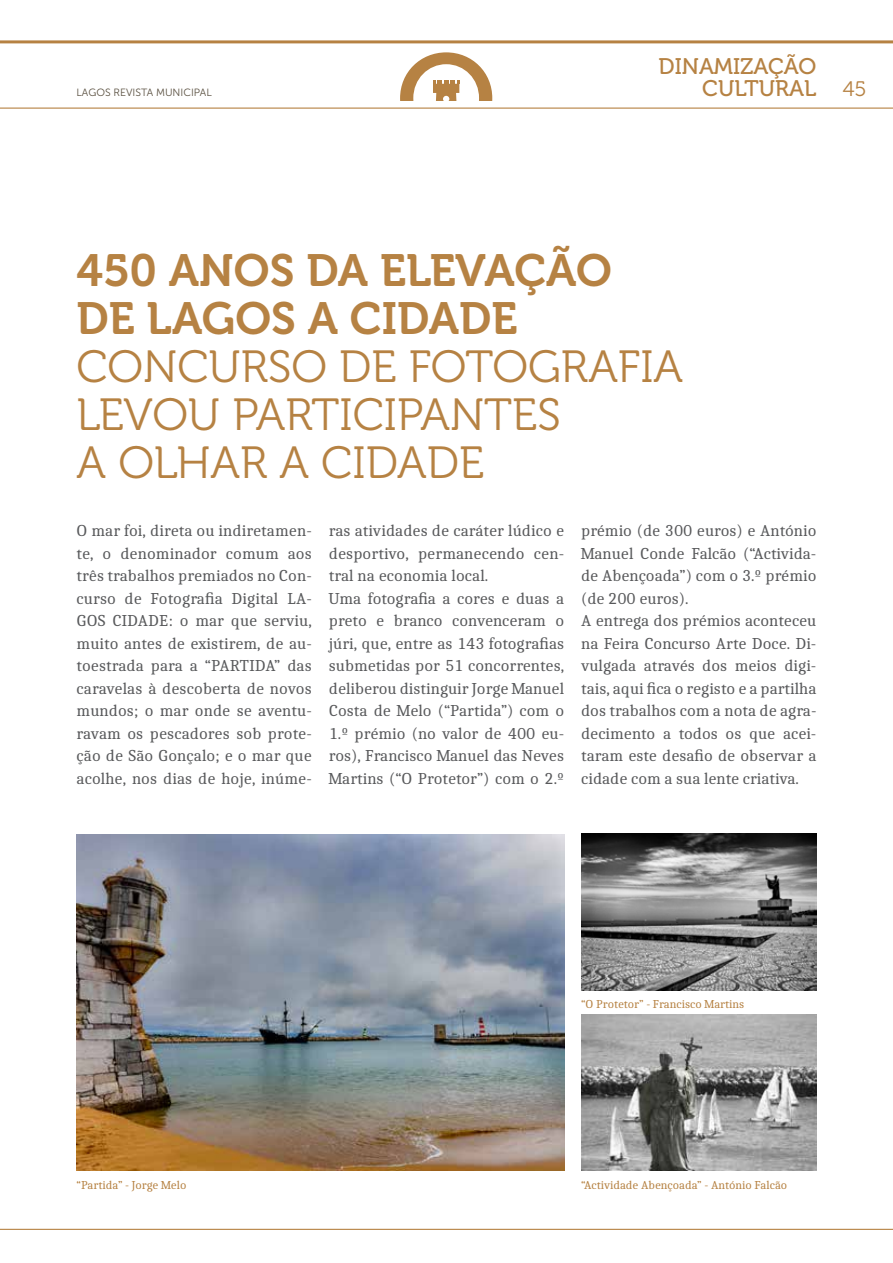
<style>
.page{position:relative;width:893px;height:1263px;background:#fff}
.page>*{position:absolute;margin:0;border:0;box-sizing:border-box;transform-origin:0 0}
.t1{font:45px/48px "Museo 300";color:#b68243}
.t2{font:45px/48px "Museo 700";color:#b68243}
.t3{font:22.5px/21.9px "Museo 500";color:#b68243;text-align:right}
.t4{font:21px "Museo 300";color:#b68243}
.t5{font:16.5px/22.5px "Caladea";color:#58595b}
.t6{font:12px "Caladea";color:#b68243}
.t7{font:10.5px "Museo Sans 300";color:#584e3e}
</style>
<div class="page">
<svg style="left:400px;top:52px;width:92px;height:48px"></svg>
<hr style="left:0;top:108px;width:893px;height:1px;background:#b68243">
<hr style="left:0;top:40px;width:893px;height:3px;background:#b68243">
<hr style="left:0;top:1229px;width:893px;height:1px;background:#b68243">
<img style="left:581px;top:833px;width:235px;height:157px">
<img style="left:77px;top:835px;width:487px;height:336px">
<img style="left:581px;top:1014px;width:235px;height:157px">
<h2 class="t3" style="left:659px;top:55px;width:159px">DINAMIZAÇÃO<br>CULTURAL</h2>
<p class="t7" style="left:77px;top:86px;width:137px">LAGOS REVISTA MUNICIPAL</p>
<p class="t4" style="left:843px;top:77px;width:25px">45</p>
<h1 class="t2" style="left:77px;top:247px;width:537px">450 ANOS DA ELEVAÇÃO<br>DE LAGOS A CIDADE</h1>
<h1 class="t1" style="left:77px;top:344px;width:608px">CONCURSO DE FOTOGRAFIA<br>LEVOU PARTICIPANTES<br>A OLHAR A CIDADE</h1>
<p class="t5" style="left:77px;top:519px;width:237px;text-align:justify">O mar foi, direta ou indiretamen&shy;te, o denominador comum aos três trabalhos premiados no Con&shy;curso de Fotografia Digital LA-GOS CIDADE: o mar que serviu, muito antes de existirem, de au&shy;toestrada para a “PARTIDA” das caravelas à descoberta de novos mundos; o mar onde se aventu&shy;ravam os pescadores sob prote&shy;ção de São Gonçalo; e o mar que acolhe, nos dias de hoje, inúme-</p>
<p class="t5" style="left:329px;top:519px;width:237px">ras atividades de caráter lúdico e desportivo, permanecendo cen&shy;tral na economia local.<br>Uma fotografia a cores e duas a preto e branco convenceram o júri, que, entre as 143 fotografias submetidas por 51 concorrentes, deliberou distinguir Jorge Manuel<br>Costa de Melo (“Partida”) com o<br>1.º prémio (no valor de 400 eu&shy;ros), Francisco Manuel das Neves<br>Martins (“O Protetor”) com o 2.º</p>
<p class="t5" style="left:581px;top:519px;width:237px">prémio (de 300 euros) e António<br>Manuel Conde Falcão (“Activida&shy;de Abençoada”) com o 3.º prémio (de 200 euros).<br>A entrega dos prémios aconteceu na Feira Concurso Arte Doce. Di&shy;vulgada através dos meios digi&shy;tais, aqui fica o registo e a partilha dos trabalhos com a nota de agra&shy;decimento a todos os que acei&shy;taram este desafio de observar a cidade com a sua lente criativa.</p>
<p class="t6" style="left:77px;top:1177px;width:111px">“Partida” - Jorge Melo</p>
<p class="t6" style="left:581px;top:997px;width:165px">“O Protetor” - Francisco Martins</p>
<p class="t6" style="left:581px;top:1177px;width:208px">“Actividade Abençoada” - António Falcão</p>
</div>
